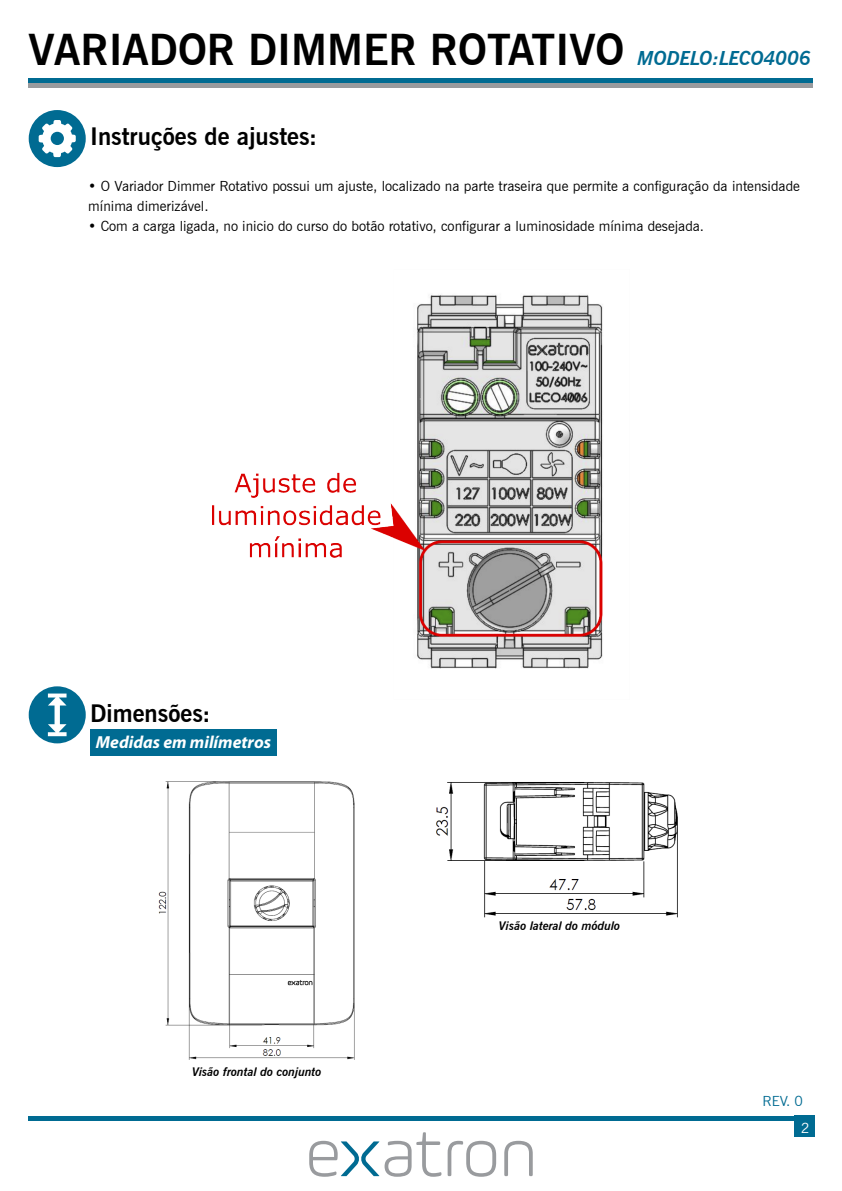
<style>
.page{position:relative;width:842px;height:1191px;background:#fff}
.page>*{position:absolute;margin:0;border:0;box-sizing:border-box;transform-origin:0 0}
.t1{font:700 42.5px "News Gothic BT";color:#000}
.t2{font:700 24px "News Gothic BT";color:#000}
.t3{font:italic 700 17.5px "Myriad Pro";color:#fff}
.t4{font:14px/20px "News Gothic BT";color:#000}
.t5{font:14px "News Gothic BT";color:#006b92}
.t6{font:14px "News Gothic BT";color:#fff}
.t7{font:italic 700 12px "News Gothic BT";color:#000}
.s1{font-style:italic;font-size:19.5px;color:#006b92}
</style>
<div class="page">
<div style="left:29px;top:110px;width:57px;height:57px;background:#006b92;border-radius:50%"></div>
<svg style="left:39px;top:120px;width:37px;height:37px"></svg>
<hr style="left:29px;top:1116px;width:784px;height:4px;background:#006b92">
<svg style="left:504px;top:1140px;width:29px;height:36px"></svg>
<svg style="left:448px;top:1140px;width:48px;height:36px"></svg>
<svg style="left:385px;top:1132px;width:56px;height:44px"></svg>
<svg style="left:309px;top:1140px;width:70px;height:36px"></svg>
<div style="left:795px;top:1116px;width:20px;height:21px;background:#006b92"></div>
<hr style="left:29px;top:79px;width:784px;height:4px;background:#006b92">
<div style="left:29px;top:83px;width:784px;height:5px;background:#999b9e"></div>
<div style="left:29px;top:686px;width:57px;height:57px;background:#006b92;border-radius:50%"></div>
<svg style="left:48px;top:693px;width:19px;height:43px"></svg>
<div style="left:91px;top:729px;width:186px;height:26px;background:#006b92"></div>
<img style="left:436px;top:782px;width:242px;height:136px">
<img style="left:158px;top:781px;width:197px;height:279px">
<img style="left:213px;top:295px;width:390px;height:374px">
<h1 class="t1" style="left:29px;top:24px;width:784px">VARIADOR DIMMER ROTATIVO <span class="s1">MODELO:LECO4006</span></h1>
<h2 class="t2" style="left:90px;top:122px;width:229px">Instruções de ajustes:</h2>
<p class="t4" style="left:88px;top:176px;width:713px">• O Variador Dimmer Rotativo possui um ajuste, localizado na parte traseira que permite a configuração da intensidade mínima dimerizável.</p>
<p class="t4" style="left:88px;top:216px;width:617px">• Com a carga ligada, no inicio do curso do botão rotativo, configurar a luminosidade mínima desejada.</p>
<h2 class="t2" style="left:90px;top:698px;width:122px">Dimensões:</h2>
<p class="t3" style="left:96px;top:730px;width:177px">Medidas em milímetros</p>
<p class="t7" style="left:192px;top:1064px;width:131px">Visão frontal do conjunto</p>
<p class="t7" style="left:499px;top:918px;width:123px">Visão lateral do módulo</p>
<p class="t5" style="left:763px;top:1092px;width:42px">REV. 0</p>
<p class="t6" style="left:801px;top:1119px;width:10px">2</p>
</div>
